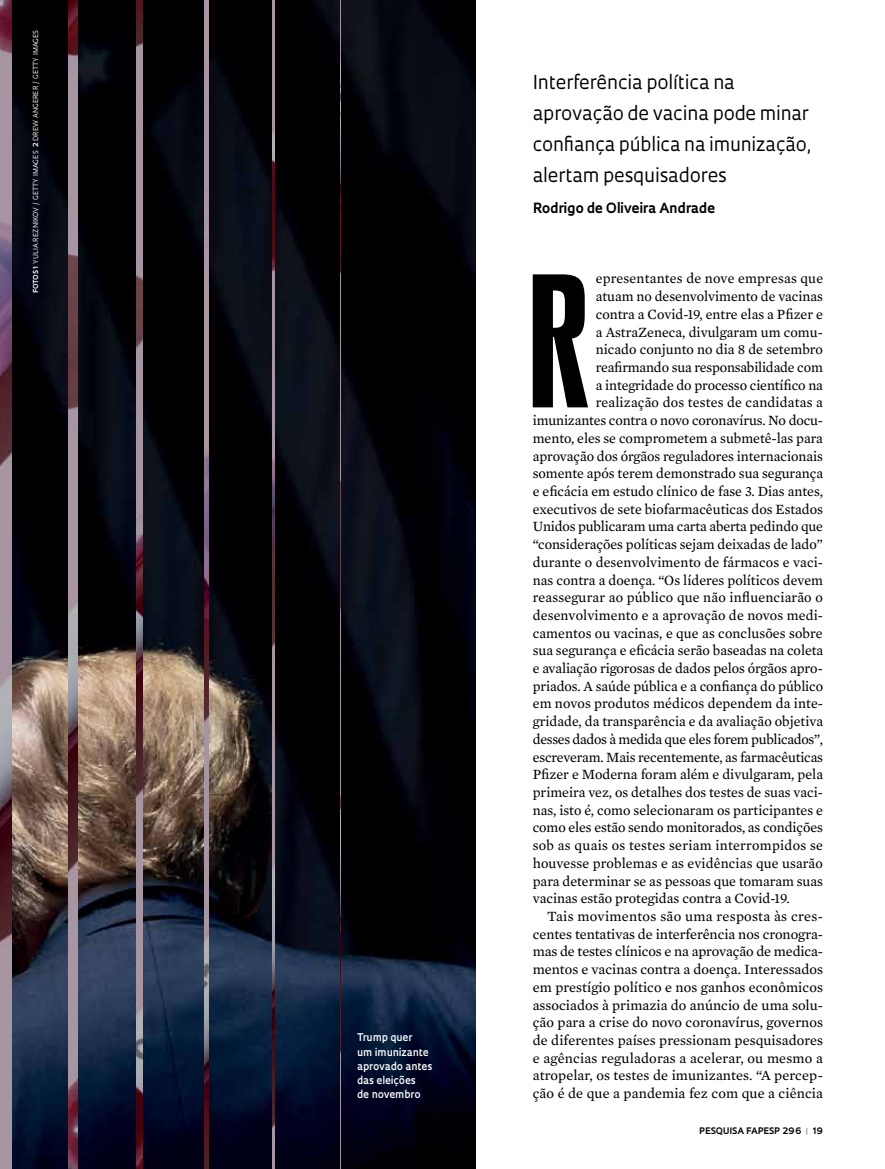
<style>
.page{position:relative;width:885px;height:1169px;background:#fff}
.page>*{position:absolute;margin:0;border:0;box-sizing:border-box;transform-origin:0 0}
.t1{font:169.95px "Swiss 924 BT Regular B";color:#000}
.t2{font:18.75px/31px "Oculum";letter-spacing:-.01em;color:#000}
.t3{font:14.4px "Mercury Text G2";color:#000}
.t4{font:14.4px "Mercury Text G2";letter-spacing:.02em;color:#000}
.t5{font:14.4px "Mercury Text G2";letter-spacing:-.02em;color:#000}
.t6{font:700 13.65px "Oculum";letter-spacing:-.005em;color:#000}
.t7{font:600 10.35px/14.1px "Oculum";color:#fff}
.t8{font:700 8.7px "Oculum";letter-spacing:.015em;color:#000}
.t9{font:6.75px "Oculum";letter-spacing:.015em;color:#fff}
.s1{font-weight:700}
.s2{color:#939598}
</style>
<div class="page">
<svg style="left:0;top:0;width:342px;height:1168px;background:#826975"></svg>
<img style="left:342px;top:0;width:134px;height:1168px">
<img style="left:276px;top:0;width:64px;height:1168px">
<img style="left:210px;top:0;width:62px;height:1168px">
<img style="left:144px;top:0;width:60px;height:1168px">
<img style="left:78px;top:0;width:57px;height:1168px">
<img style="left:12px;top:0;width:55px;height:1168px">
<p class="t9" style="left:31px;top:293px;width:265px;rotate:-90deg"><span class="s1">FOTOS 1</span> YULIA REZNIKOV / GETTY IMAGES <span class="s1">2</span> DREW ANGERER / GETTY IMAGES</p>
<p class="t7" style="left:357px;top:1030px;width:76px">Trump quer<br>um imunizante aprovado antes das eleições<br>de novembro</p>
<h2 class="t2" style="left:533px;top:65px;width:280px">Interferência política na aprovação de vacina pode minar confiança pública na imunização, alertam pesquisadores</h2>
<p class="t6" style="left:533px;top:198px;width:184px">Rodrigo de Oliveira Andrade</p>
<h1 class="t1" style="left:527px;top:240px;width:63px">R</h1>
<p class="t3" style="left:596px;top:268px;width:229px">epresentantes de nove empresas que</p>
<p class="t3" style="left:596px;top:286px;width:229px">atuam no desenvolvimento de vacinas</p>
<p class="t3" style="left:596px;top:303px;width:229px">contra a Covid-19, entre elas a Pfizer e</p>
<p class="t3" style="left:596px;top:321px;width:229px">a AstraZeneca, divulgaram um comu-</p>
<p class="t3" style="left:596px;top:339px;width:229px">nicado conjunto no dia 8 de setembro</p>
<p class="t3" style="left:596px;top:357px;width:229px">reafirmando sua responsabilidade com</p>
<p class="t3" style="left:596px;top:374px;width:229px">a integridade do processo científico na</p>
<p class="t3" style="left:596px;top:392px;width:229px">realização dos testes de candidatas a</p>
<p class="t3" style="left:533px;top:410px;width:292px">imunizantes contra o novo coronavírus. No docu-</p>
<p class="t3" style="left:533px;top:427px;width:292px">mento, eles se comprometem a submetê-las para</p>
<p class="t3" style="left:533px;top:445px;width:292px">aprovação dos órgãos reguladores internacionais</p>
<p class="t3" style="left:533px;top:463px;width:292px">somente após terem demonstrado sua segurança</p>
<p class="t3" style="left:533px;top:481px;width:292px">e eficácia em estudo clínico de fase 3. Dias antes,</p>
<p class="t3" style="left:533px;top:498px;width:292px">executivos de sete biofarmacêuticas dos Estados</p>
<p class="t3" style="left:533px;top:516px;width:292px">Unidos publicaram uma carta aberta pedindo que</p>
<p class="t3" style="left:533px;top:534px;width:292px">“considerações políticas sejam deixadas de lado”</p>
<p class="t3" style="left:533px;top:551px;width:292px">durante o desenvolvimento de fármacos e vaci-</p>
<p class="t3" style="left:533px;top:569px;width:292px">nas contra a doença. “Os líderes políticos devem</p>
<p class="t3" style="left:533px;top:587px;width:292px">reassegurar ao público que não influenciarão o</p>
<p class="t3" style="left:533px;top:604px;width:292px">desenvolvimento e a aprovação de novos medi-</p>
<p class="t3" style="left:533px;top:622px;width:292px">camentos ou vacinas, e que as conclusões sobre</p>
<p class="t3" style="left:533px;top:640px;width:292px">sua segurança e eficácia serão baseadas na coleta</p>
<p class="t3" style="left:533px;top:658px;width:292px">e avaliação rigorosas de dados pelos órgãos apro-</p>
<p class="t3" style="left:533px;top:675px;width:292px">priados. A saúde pública e a confiança do público</p>
<p class="t3" style="left:533px;top:693px;width:292px">em novos produtos médicos dependem da inte-</p>
<p class="t3" style="left:533px;top:711px;width:292px">gridade, da transparência e da avaliação objetiva</p>
<p class="t5" style="left:533px;top:728px;width:292px">desses dados à medida que eles forem publicados”,</p>
<p class="t3" style="left:533px;top:746px;width:292px">escreveram. Mais recentemente, as farmacêuticas</p>
<p class="t3" style="left:533px;top:764px;width:292px">Pfizer e Moderna foram além e divulgaram, pela</p>
<p class="t3" style="left:533px;top:781px;width:292px">primeira vez, os detalhes dos testes de suas vaci-</p>
<p class="t3" style="left:533px;top:799px;width:292px">nas, isto é, como selecionaram os participantes e</p>
<p class="t3" style="left:533px;top:817px;width:292px">como eles estão sendo monitorados, as condições</p>
<p class="t4" style="left:533px;top:835px;width:292px">sob as quais os testes seriam interrompidos se</p>
<p class="t3" style="left:533px;top:852px;width:292px">houvesse problemas e as evidências que usarão</p>
<p class="t3" style="left:533px;top:870px;width:292px">para determinar se as pessoas que tomaram suas</p>
<p class="t3" style="left:533px;top:888px;width:258px">vacinas estão protegidas contra a Covid-19.</p>
<p class="t4" style="left:547px;top:905px;width:277px">Tais movimentos são uma resposta às cres-</p>
<p class="t3" style="left:533px;top:923px;width:292px">centes tentativas de interferência nos cronogra-</p>
<p class="t3" style="left:533px;top:941px;width:292px">mas de testes clínicos e na aprovação de medica-</p>
<p class="t3" style="left:533px;top:959px;width:292px">mentos e vacinas contra a doença. Interessados</p>
<p class="t3" style="left:533px;top:976px;width:292px">em prestígio político e nos ganhos econômicos</p>
<p class="t3" style="left:533px;top:994px;width:292px">associados à primazia do anúncio de uma solu-</p>
<p class="t3" style="left:533px;top:1012px;width:292px">ção para a crise do novo coronavírus, governos</p>
<p class="t3" style="left:533px;top:1029px;width:292px">de diferentes países pressionam pesquisadores</p>
<p class="t3" style="left:533px;top:1047px;width:292px">e agências reguladoras a acelerar, ou mesmo a</p>
<p class="t3" style="left:533px;top:1065px;width:292px">atropelar, os testes de imunizantes. “A percep-</p>
<p class="t3" style="left:533px;top:1082px;width:292px">ção é de que a pandemia fez com que a ciência</p>
<p class="t8" style="left:699px;top:1124px;width:125px">PESQUISA FAPESP 296 <span class="s2">|</span> 19</p>
</div>
